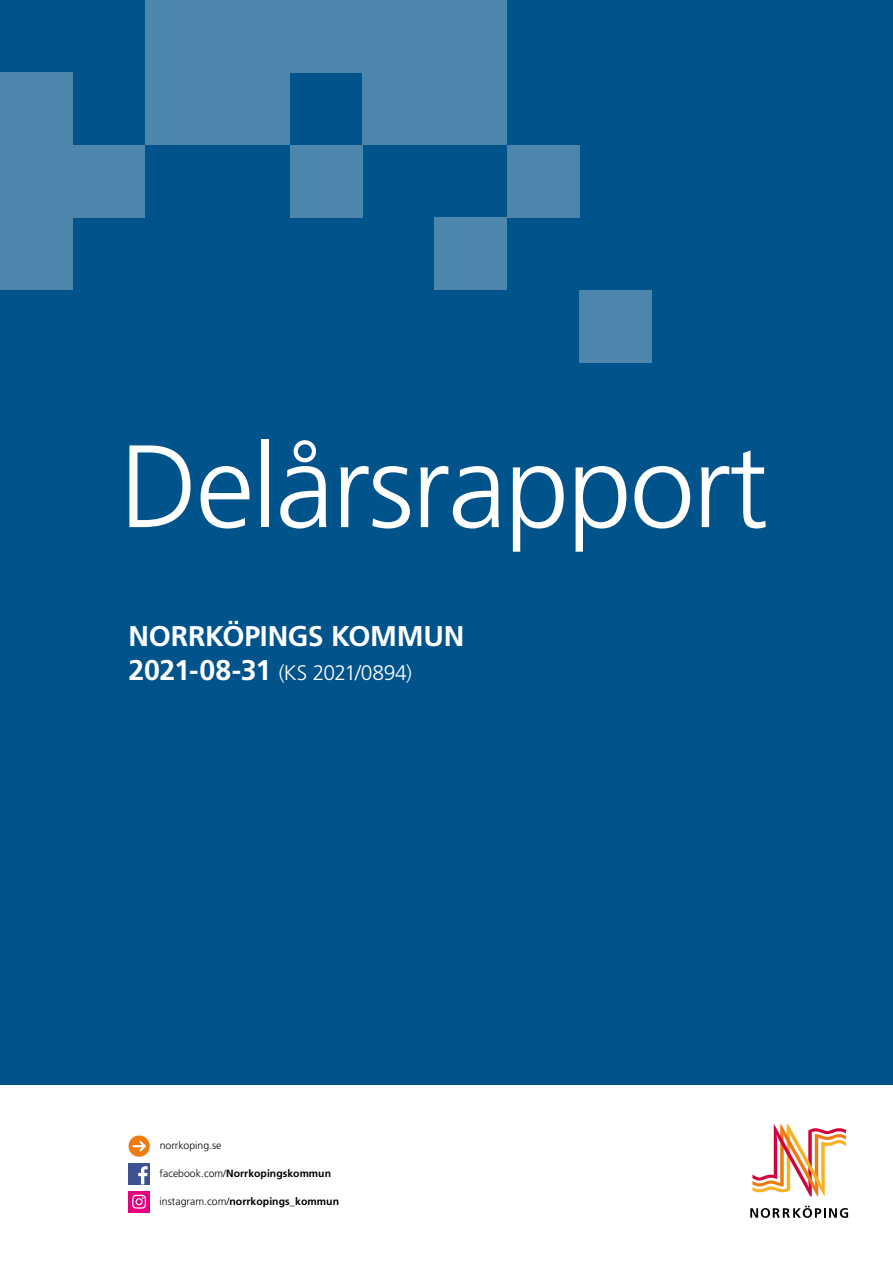
<style>
.page{position:relative;width:893px;height:1263px;background:#fff}
.page>*{position:absolute;margin:0;border:0;box-sizing:border-box;transform-origin:0 0}
.t1{font:300 117px "Frutiger LT Std";letter-spacing:-.02em;color:#fff}
.t2{font:700 28.5px "Frutiger LT Std";letter-spacing:-.01em;color:#fff}
.t3{font:300 21px "Frutiger LT Std";letter-spacing:-.02em;color:#fff}
.t4{font:700 10.5px "Frutiger";letter-spacing:.005em;color:#000}
.t5{font:300 10.5px "Frutiger";letter-spacing:.005em;color:#000}
.s1{font-weight:700;font-size:28.5px}
.s2{font-weight:300}
</style>
<div class="page">
<div style="left:0;top:0;width:893px;height:1084px;background:#00538b"></div>
<div style="left:145px;top:0;width:145px;height:145px;background:#4c86ad"></div>
<div style="left:362px;top:0;width:145px;height:145px;background:#4c86ad"></div>
<hr style="left:145px;top:0;width:72px;height:1px;background:#fff">
<div style="left:0;top:217px;width:72px;height:73px;background:#4c86ad"></div>
<div style="left:290px;top:0;width:72px;height:72px;background:#4c86ad"></div>
<hr style="left:217px;top:0;width:73px;height:1px;background:#fff">
<div style="left:72px;top:145px;width:73px;height:72px;background:#4c86ad"></div>
<div style="left:0;top:72px;width:72px;height:73px;background:#4c86ad"></div>
<div style="left:0;top:145px;width:72px;height:72px;background:#4c86ad"></div>
<div style="left:290px;top:145px;width:72px;height:72px;background:#4c86ad"></div>
<div style="left:507px;top:145px;width:73px;height:72px;background:#4c86ad"></div>
<div style="left:435px;top:217px;width:72px;height:73px;background:#4c86ad"></div>
<div style="left:580px;top:290px;width:72px;height:72px;background:#4c86ad"></div>
<div style="left:128px;top:1191px;width:22px;height:21px;background:#e6007d"></div>
<svg style="left:132px;top:1195px;width:14px;height:13px"></svg>
<div style="left:129px;top:1163px;width:21px;height:21px;background:#3d5193"></div>
<svg style="left:138px;top:1166px;width:10px;height:18px"></svg>
<div style="left:129px;top:1135px;width:21px;height:22px;background:#ef7b10;border-radius:50%"></div>
<svg style="left:132px;top:1141px;width:14px;height:10px"></svg>
<svg style="left:750px;top:1206px;width:98px;height:12px"></svg>
<svg style="left:752px;top:1124px;width:94px;height:72px"></svg>
<h1 class="t1" style="left:120px;top:420px;width:649px">Delårsrapport</h1>
<h2 class="t2" style="left:129px;top:619px;width:337px">NORRKÖPINGS KOMMUN</h2>
<h3 class="t3" style="left:129px;top:661px;width:285px"><span class="s1">2021-08-31</span> (KS 2021/0894)</h3>
<p class="t5" style="left:160px;top:1140px;width:63px">norrkoping.se</p>
<p class="t4" style="left:160px;top:1167px;width:173px"><span class="s2">facebook.com/</span>Norrkopingskommun</p>
<p class="t4" style="left:160px;top:1195px;width:181px"><span class="s2">instagram.com/</span>norrkopings_kommun</p>
</div>
